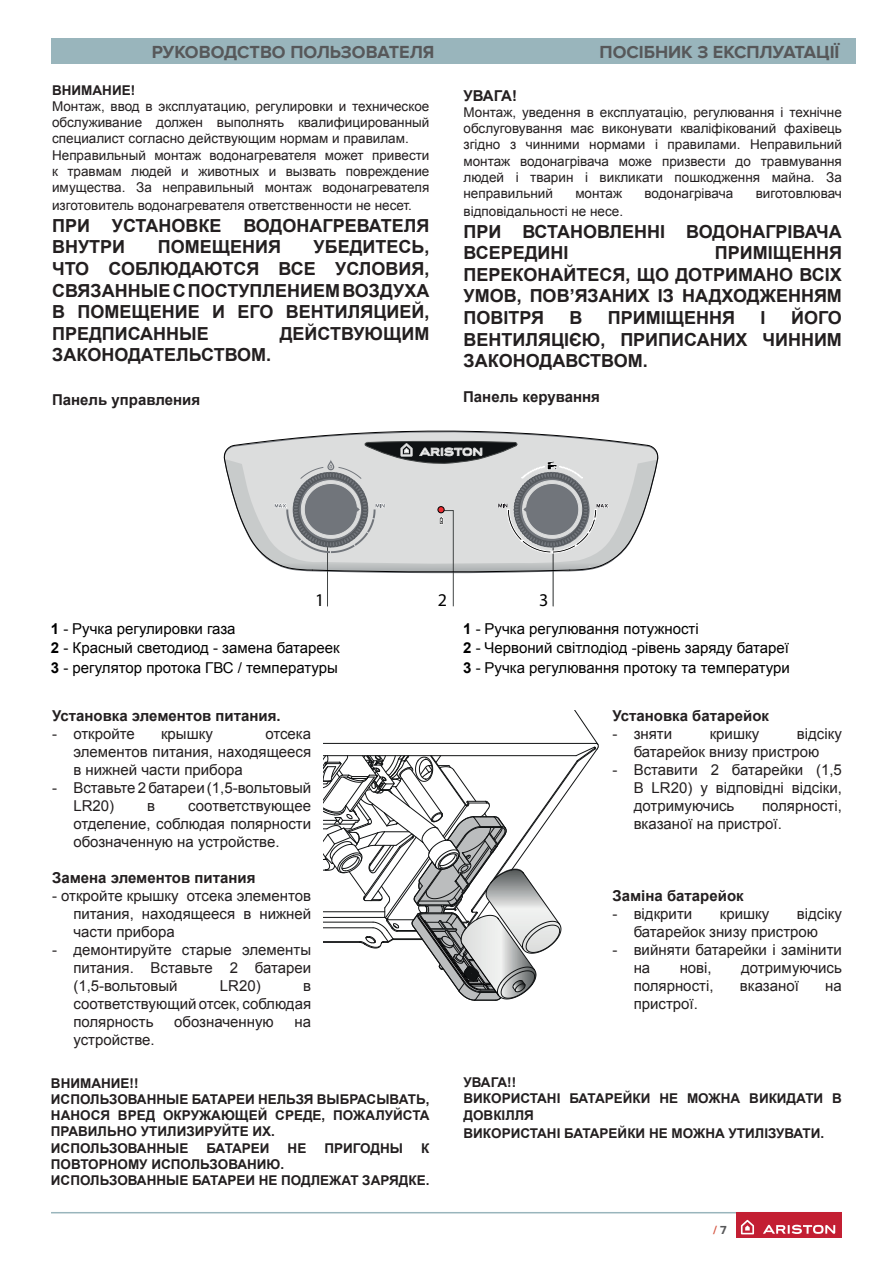
<style>
.page{position:relative;width:893px;height:1263px;background:#fff}
.page>*{position:absolute;margin:0;border:0;box-sizing:border-box;transform-origin:0 0}
.t1{font:700 18px/21.6px "Arial";color:#231f20;text-align:justify}
.t2{font:700 18px "Proxima Nova";color:#57585a}
.t3{font:18px "Myriad Pro";color:#000001}
.t4{font:15px/18px "Arial";color:#231f20;text-align:justify}
.t5{font:15px/19.5px "Arial";color:#000}
.t6{font:700 15px "Arial";color:#231f20}
.t7{font:13.5px/16.2px "Arial";color:#231f20}
.t8{font:700 13.5px/16.2px "Arial";color:#231f20}
.t9{font:700 13.5px "Arial";letter-spacing:-.02em;color:#231f20}
.t10{font:700 12px "Proxima Nova";color:#d55541}
.s1{font-weight:700}
.s2{color:#57585a}
</style>
<div class="page">
<hr style="left:51px;top:1212px;width:791px;height:1px;background:#99b5bc">
<div style="left:736px;top:1212px;width:106px;height:26px;background:#c31f33"></div>
<svg style="left:741px;top:1220px;width:13px;height:14px"></svg>
<svg style="left:763px;top:1225px;width:72px;height:9px"></svg>
<div style="left:51px;top:38px;width:804px;height:26px;background:#99b5bc"></div>
<svg style="left:224px;top:430px;width:435px;height:177px"></svg>
<svg style="left:324px;top:710px;width:274px;height:291px"></svg>
<p class="t2" style="left:152px;top:42px;width:284px">РУКОВОДСТВО ПОЛЬЗОВАТЕЛЯ</p>
<p class="t2" style="left:600px;top:42px;width:241px">ПОСІБНИК З ЕКСПЛУАТАЦІЇ</p>
<p class="t8" style="left:52px;top:82px;width:85px">ВНИМАНИЕ!</p>
<p class="t7" style="left:52px;top:98px;width:379px">Монтаж, ввод в эксплуатацию, регулировки и техническое обслуживание должен выполнять квалифицированный специалист согласно действующим нормам и правилам.<br>Неправильный монтаж водонагревателя может привести к травмам людей и животных и вызвать повреждение имущества. За неправильный монтаж водонагревателя</p>
<p class="t7" style="left:52px;top:197px;width:361px">изготовитель водонагревателя ответственности не несет.</p>
<p class="t1" style="left:52px;top:215px;width:379px">ПРИ УСТАНОВКЕ ВОДОНАГРЕВАТЕЛЯ<br>ВНУТРИ</p>
<p class="t1" style="left:52px;top:237px;width:379px;text-indent:262px">УБЕДИТЕСЬ, ЧТО СОБЛЮДАЮТСЯ ВСЕ УСЛОВИЯ, СВЯЗАННЫЕ С ПОСТУПЛЕНИЕМ ВОЗДУХА В ПОМЕЩЕНИЕ И ЕГО ВЕНТИЛЯЦИЕЙ, ПРЕДПИСАННЫЕ</p>
<p class="t1" style="left:158px;top:237px;width:125px">ПОМЕЩЕНИЯ</p>
<p class="t1" style="left:280px;top:323px;width:151px">ДЕЙСТВУЮЩИМ</p>
<p class="t1" style="left:52px;top:345px;width:221px">ЗАКОНОДАТЕЛЬСТВОМ.</p>
<p class="t6" style="left:463px;top:86px;width:55px">УВАГА!</p>
<p class="t7" style="left:463px;top:104px;width:380px;text-align:justify">Монтаж, уведення в експлуатацію, регулювання і технічне обслуговування має виконувати кваліфікований фахівець згідно з чинними нормами і правилами. Неправильний монтаж водонагрiвача може призвести до травмування людей і тварин і викликати пошкодження майна. За неправильний</p>
<p class="t7" style="left:575px;top:185px;width:48px">монтаж</p>
<p class="t7" style="left:644px;top:185px;width:90px">водонагрiвача</p>
<p class="t7" style="left:756px;top:185px;width:88px">виготовлювач</p>
<p class="t7" style="left:463px;top:203px;width:161px">відповідальності не несе.</p>
<p class="t1" style="left:463px;top:221px;width:380px">ПРИ ВСТАНОВЛЕННІ ВОДОНАГРIВАЧА<br>ВСЕРЕДИНІ</p>
<p class="t1" style="left:463px;top:243px;width:380px;text-indent:251px">ПРИМІЩЕННЯ ПЕРЕКОНАЙТЕСЯ, ЩО ДОТРИМАНО ВСІХ УМОВ, ПОВ’ЯЗАНИХ ІЗ НАДХОДЖЕННЯМ ПОВІТРЯ</p>
<p class="t1" style="left:463px;top:307px;width:380px;text-indent:328px">ЙОГО ВЕНТИЛЯЦІЄЮ, ПРИПИСАНИХ ЧИННИМ ЗАКОНОДАВСТВОМ.</p>
<p class="t1" style="left:569px;top:307px;width:14px">В</p>
<p class="t1" style="left:608px;top:307px;width:129px">ПРИМІЩЕННЯ</p>
<p class="t1" style="left:761px;top:307px;width:7px">І</p>
<p class="t6" style="left:52px;top:389px;width:150px">Панель управления</p>
<p class="t6" style="left:463px;top:387px;width:138px">Панель керування</p>
<p class="t3" style="left:315px;top:590px;width:11px">1</p>
<p class="t3" style="left:438px;top:590px;width:11px">2</p>
<p class="t3" style="left:539px;top:590px;width:11px">3</p>
<p class="t5" style="left:51px;top:619px;width:290px"><span class="s1">1</span> - Ручка регулировки газа<br><span class="s1">2</span> - Красный светодиод - замена батареек<br><span class="s1">3</span> - регулятор протока ГВС / температуры</p>
<p class="t5" style="left:463px;top:619px;width:328px"><span class="s1">1</span> - Ручка регулювання потужності<br><span class="s1">2</span> - Червоний світлодіод -рівень заряду батареї<br><span class="s1">3</span> - Ручка регулювання протоку та температури</p>
<p class="t6" style="left:52px;top:706px;width:230px">Установка элементов питания.</p>
<p class="t4" style="left:52px;top:725px;width:84px">- откройте</p>
<p class="t4" style="left:161px;top:725px;width:53px">крышку</p>
<p class="t4" style="left:73px;top:725px;width:239px;text-indent:192px">отсека элементов питания, находящееся в нижней части прибора</p>
<p class="t4" style="left:73px;top:779px;width:239px;text-indent:-21px">- Вставьте 2 батареи (1,5-вольтовый<br>LR20)</p>
<p class="t4" style="left:73px;top:797px;width:239px;text-indent:115px">соответствующее отделение, соблюдая полярности обозначенную на устройстве.</p>
<p class="t6" style="left:52px;top:868px;width:205px">Замена элементов питания</p>
<p class="t4" style="left:73px;top:887px;width:239px;text-indent:-21px">- откройте крышку отсека элементов питания, находящееся в нижней части прибора</p>
<p class="t4" style="left:73px;top:941px;width:239px;text-indent:-21px">- демонтируйте старые элементы питания. Вставьте 2 батареи (1,5-вольтовый</p>
<p class="t4" style="left:147px;top:797px;width:9px">в</p>
<p class="t4" style="left:220px;top:977px;width:42px">LR20)</p>
<p class="t4" style="left:73px;top:977px;width:239px;text-indent:230px">в соответствующий отсек, соблюдая полярность</p>
<p class="t4" style="left:174px;top:1013px;width:101px">обозначенную</p>
<p class="t4" style="left:295px;top:1013px;width:18px">на</p>
<p class="t4" style="left:73px;top:1031px;width:83px">устройстве.</p>
<p class="t8" style="left:51px;top:1075px;width:380px">ВНИМАНИЕ!!<br>ИСПОЛЬЗОВАННЫЕ БАТАРЕИ НЕЛЬЗЯ ВЫБРАСЫВАТЬ,<br>НАНОСЯ ВРЕД ОКРУЖАЮЩЕЙ СРЕДЕ, ПОЖАЛУЙСТА<br>ПРАВИЛЬНО УТИЛИЗИРУЙТЕ ИХ.<br>ИСПОЛЬЗОВАННЫЕ</p>
<p class="t9" style="left:206px;top:1139px;width:65px">БАТАРЕИ</p>
<p class="t8" style="left:288px;top:1140px;width:20px">НЕ</p>
<p class="t8" style="left:324px;top:1140px;width:80px">ПРИГОДНЫ</p>
<p class="t8" style="left:421px;top:1140px;width:10px">К</p>
<p class="t8" style="left:51px;top:1156px;width:380px">ПОВТОРНОМУ ИСПОЛЬЗОВАНИЮ.<br>ИСПОЛЬЗОВАННЫЕ БАТАРЕИ НЕ ПОДЛЕЖАТ ЗАРЯДКЕ.</p>
<p class="t6" style="left:612px;top:706px;width:158px">Установка батарейок</p>
<p class="t4" style="left:612px;top:725px;width:61px">- зняти</p>
<p class="t4" style="left:710px;top:725px;width:51px">кришку</p>
<p class="t4" style="left:634px;top:725px;width:210px;text-indent:163px">відсіку батарейок внизу пристрою</p>
<p class="t4" style="left:634px;top:761px;width:210px;text-indent:-21px">- Вставити 2 батарейки (1,5<br>В LR20) у відповідні відсіки, дотримуючись</p>
<p class="t4" style="left:634px;top:797px;width:210px;text-indent:128px">полярності, вказаної на пристрої.</p>
<p class="t6" style="left:612px;top:886px;width:133px">Заміна батарейок</p>
<p class="t4" style="left:612px;top:905px;width:81px">- відкрити</p>
<p class="t4" style="left:720px;top:905px;width:51px">кришку</p>
<p class="t4" style="left:634px;top:905px;width:210px;text-indent:163px">відсіку батарейок знизу пристрою</p>
<p class="t4" style="left:634px;top:941px;width:210px;text-indent:-21px">- вийняти батарейки і замінити на</p>
<p class="t4" style="left:680px;top:959px;width:34px">нові,</p>
<p class="t4" style="left:741px;top:959px;width:102px">дотримуючись</p>
<p class="t4" style="left:634px;top:977px;width:81px">полярності,</p>
<p class="t4" style="left:740px;top:977px;width:61px">вказаної</p>
<p class="t4" style="left:825px;top:977px;width:18px">на</p>
<p class="t4" style="left:634px;top:995px;width:66px">пристрої.</p>
<p class="t8" style="left:463px;top:1075px;width:380px">УВАГА!!<br>ВИКОРИСТАНІ БАТАРЕЙКИ НЕ МОЖНА ВИКИДАТИ В<br>ДОВКІЛЛЯ</p>
<p class="t8" style="left:463px;top:1125px;width:362px">ВИКОРИСТАНІ БАТАРЕЙКИ НЕ МОЖНА УТИЛІЗУВАТИ.</p>
<p class="t10" style="left:713px;top:1223px;width:15px">/ <span class="s2">7</span></p>
</div>
